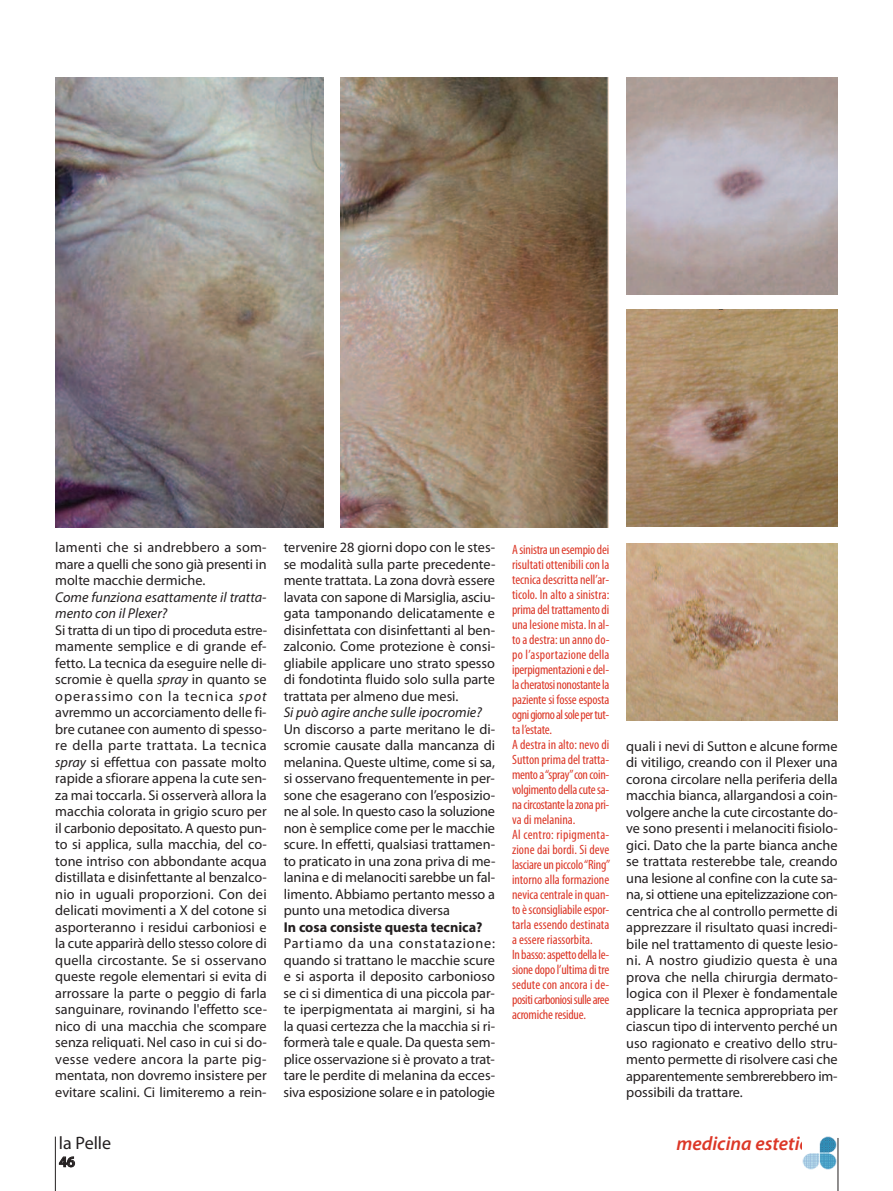
<style>
.page{position:relative;width:893px;height:1191px;background:#fff}
.page>*{position:absolute;margin:0;border:0;box-sizing:border-box;transform-origin:0 0}
.t1{font:italic 600 19.5px "Myriad Pro";color:#dc3727}
.t2{font:18px "Myriad Pro";color:#231f20}
.t3{font:600 15px "Myriad Pro";color:#231f20}
.t4{font:14.25px/16.5px "Myriad Pro";color:#231f20}
.t5{font:condensed 13.5px/15px "Myriad Pro";letter-spacing:-.005em;color:#dc3727}
.s1{font-style:italic}
.s2{font-weight:700}
</style>
<div class="page">
<img style="left:340px;top:78px;width:269px;height:449px">
<img style="left:55px;top:78px;width:269px;height:449px">
<hr style="left:55px;top:1136px;width:1px;height:55px;background:#231f20">
<hr style="left:838px;top:1138px;width:1px;height:53px;background:#231f20">
<img style="left:803px;top:1136px;width:33px;height:33px">
<img style="left:626px;top:78px;width:212px;height:217px">
<img style="left:626px;top:544px;width:212px;height:177px">
<img style="left:626px;top:310px;width:212px;height:217px">
<p class="t4" style="left:55px;top:540px;width:213px">lamenti che si andrebbero a som&shy;mare a quelli che sono già presenti in molte macchie dermiche.<br><span class="s1">Come funziona esattamente il tratta&shy;mento con il Plexer?<br></span>Si tratta di un tipo di proceduta estre&shy;mamente semplice e di grande ef&shy;fetto. La tecnica da eseguire nelle di&shy;scromie è quella <span class="s1">spray</span> in quanto se operassimo con la tecnica <span class="s1">spot </span>avremmo un accorciamento delle fi&shy;bre cutanee con aumento di spesso&shy;re della parte trattata. La tecnica <span class="s1">spray</span> si effettua con passate molto rapide a sfiorare appena la cute sen&shy;za mai toccarla. Si osserverà allora la macchia colorata in grigio scuro per il carbonio depositato. A questo pun&shy;to si applica, sulla macchia, del co&shy;tone intriso con abbondante acqua distillata e disinfettante al benzalco&shy;nio in uguali proporzioni. Con dei delicati movimenti a X del cotone si asporteranno i residui carboniosi e la cute apparirà dello stesso colore di quella circostante. Se si osservano queste regole elementari si evita di arrossare la parte o peggio di farla sanguinare, rovinando l'effetto sce&shy;nico di una macchia che scompare senza reliquati. Nel caso in cui si do&shy;vesse vedere ancora la parte pig&shy;mentata, non dovremo insistere per evitare scalini. Ci limiteremo a rein-</p>
<p class="t4" style="left:284px;top:540px;width:213px">tervenire 28 giorni dopo con le stes&shy;se modalità sulla parte precedente&shy;mente trattata. La zona dovrà essere lavata con sapone di Marsiglia, asciu&shy;gata tamponando delicatamente e disinfettata con disinfettanti al ben&shy;zalconio. Come protezione è consi&shy;gliabile applicare uno strato spesso di fondotinta fluido solo sulla parte trattata per almeno due mesi.<br><span class="s1">Si può agire anche sulle ipocromie?<br></span>Un discorso a parte meritano le di&shy;scromie causate dalla mancanza di melanina. Queste ultime, come si sa, si osservano frequentemente in per&shy;sone che esagerano con l’esposizio&shy;ne al sole. In questo caso la soluzione non è semplice come per le macchie scure. In effetti, qualsiasi trattamen&shy;to praticato in una zona priva di me&shy;lanina e di melanociti sarebbe un fal&shy;limento. Abbiamo pertanto messo a punto una metodica diversa<br><span class="s2">In cosa consiste questa tecnica?<br></span>Partiamo da una constatazione: quando si trattano le macchie scure e si asporta il deposito carbonioso se ci si dimentica di una piccola par&shy;te iperpigmentata ai margini, si ha la quasi certezza che la macchia si ri&shy;formerà tale e quale. Da questa sem&shy;plice osservazione si è provato a trat&shy;tare le perdite di melanina da ecces&shy;siva esposizione solare e in patologie</p>
<p class="t2" style="left:59px;top:1136px;width:54px">la Pelle</p>
<p class="t3" style="left:59px;top:1156px;width:17px">46</p>
<p class="t5" style="left:512px;top:543px;width:100px">A sinistraun esempiodei risultatiottenibilicon la tecnicadescritta nell’ar&shy;ticolo. In alto a sinistra: primadeltrattamentodi unalesionemista. In al&shy;toadestra:un annodo&shy;po l’asportazionedella iperpigmentazioniedel&shy;lacheratosinonostantela paziente si fosse esposta ognigiornoalsolepertut&shy;tal’estate.<br>A destra in alto: nevo di<br>Sutton primadel tratta&shy;mentoa“spray”con coin&shy;volgimentodellacutesa&shy;nacircostantelazonapri&shy;va di melanina.<br>Al centro: ripigmenta&shy;zione dai bordi. Si deve lasciareun piccolo“Ring” intorno alla formazione nevicacentralein quan&shy;toèsconsigliabileespor&shy;tarla essendo destinata a essere riassorbita.<br>Inbasso:aspettodellale&shy;sionedopol’ultimaditre sedute con ancora i de&shy;positicarboniosisullearee acromicheresidue.</p>
<p class="t4" style="left:626px;top:739px;width:213px;text-align:justify">quali i nevi di Sutton e alcune forme di vitiligo, creando con il Plexer una corona circolare nella periferia della macchia bianca, allargandosi a coin&shy;volgere anche la cute circostante do&shy;ve sono presenti i melanociti fisiolo&shy;gici. Dato che la parte bianca anche se trattata resterebbe tale, creando una lesione al confine con la cute sa&shy;na, si ottiene una epitelizzazione con&shy;centrica che al controllo permette di apprezzare il risultato quasi incredi&shy;bile nel trattamento di queste lesio&shy;ni. A nostro giudizio questa è una prova che nella chirurgia dermato&shy;logica con il Plexer è fondamentale applicare la tecnica appropriata per ciascun tipo di intervento perché un uso ragionato e creativo dello stru&shy;mento permette di risolvere casi che apparentemente sembrerebbero im&shy;possibili da trattare.</p>
<p class="t1" style="left:676px;top:1136px;width:143px">medicina estetica</p>
</div>
